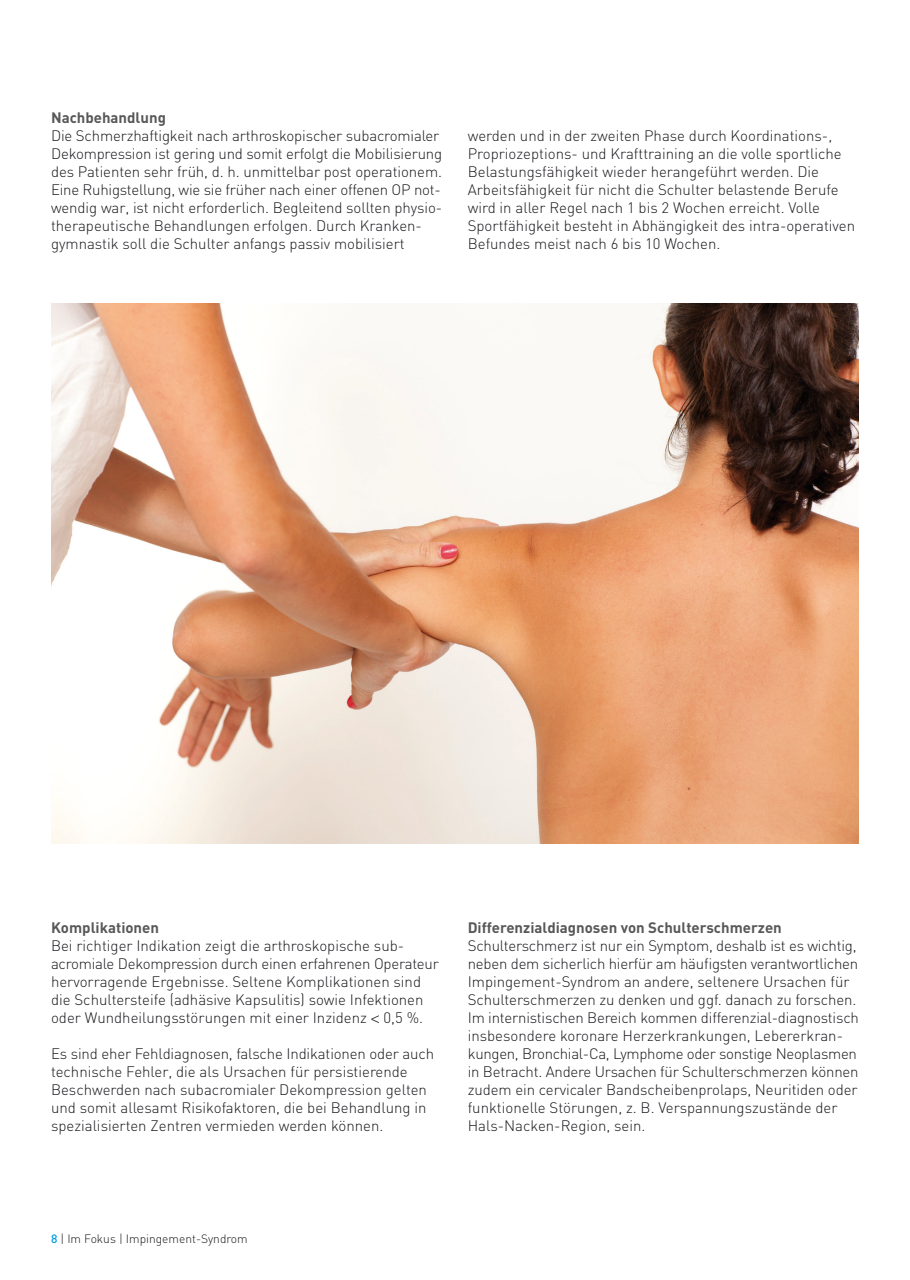
<style>
.page{position:relative;width:910px;height:1280px;background:#fff}
.page>*{position:absolute;margin:0;border:0;box-sizing:border-box;transform-origin:0 0}
.t1{font:300 15px/18px "DIN";letter-spacing:-.005em;color:#1a171c}
.t2{font:700 15px "DIN";color:#58585a}
.t3{font:300 12px "DIN";color:#1a171c}
.s1{font-family:"Helvetica Neue"}
.s2{font-weight:500;color:#009ee0}
</style>
<div class="page">
<img style="left:51px;top:303px;width:808px;height:540px">
<p class="t2" style="left:51px;top:108px;width:116px">Nachbehandlung</p>
<p class="t1" style="left:51px;top:126px;width:393px">Die Schmerzhaftigkeit nach arthroskopischer subacromialer Dekompression ist gering und somit erfolgt die Mobilisierung des Patienten sehr früh, d. h. unmittelbar post operationem.<br>Eine Ruhigstellung, wie sie früher nach einer offenen OP not&shy;wendig war, ist nicht erforderlich. Begleitend sollten physio&shy;therapeutische Behandlungen erfolgen. Durch Kranken&shy;gymnastik soll die Schulter anfangs passiv mobilisiert</p>
<p class="t1" style="left:468px;top:126px;width:389px">werden und in der zweiten Phase durch Koordinations-, Propriozeptions- und Krafttraining an die volle sportliche Belastungsfähigkeit wieder herangeführt werden. Die Arbeitsfähigkeit für nicht die Schulter belastende Berufe wird in aller Regel nach 1 bis 2 Wochen erreicht. Volle Sportfähigkeit besteht in Abhängigkeit des intra-operativen Befundes meist nach 6 bis 10 Wochen.</p>
<p class="t2" style="left:51px;top:918px;width:110px">Komplikationen</p>
<p class="t1" style="left:51px;top:936px;width:389px">Bei richtiger Indikation zeigt die arthroskopische sub&shy;acromiale Dekompression durch einen erfahrenen Operateur hervorragende Ergebnisse. Seltene Komplikationen sind die Schultersteife (adhäsive Kapsulitis) sowie Infektionen oder Wundheilungsstörungen mit einer Inzidenz <span class="s1">&lt;</span> 0,5 %.</p>
<p class="t1" style="left:51px;top:1044px;width:385px">Es sind eher Fehldiagnosen, falsche Indikationen oder auch technische Fehler, die als Ursachen für persistierende Beschwerden nach subacromialer Dekompression gelten und somit allesamt Risikofaktoren, die bei Behandlung in spezialisierten Zentren vermieden werden können.</p>
<p class="t2" style="left:468px;top:918px;width:316px">Differenzialdiagnosen von Schulterschmerzen</p>
<p class="t1" style="left:468px;top:936px;width:393px">Schulterschmerz ist nur ein Symptom, deshalb ist es wichtig, neben dem sicherlich hierfür am häufigsten verantwortlichen Impingement-Syndrom an andere, seltenere Ursachen für Schulterschmerzen zu denken und ggf. danach zu forschen.<br>Im internistischen Bereich kommen differenzial-diagnostisch insbesondere koronare Herzerkrankungen, Lebererkran&shy;kungen, Bronchial-Ca, Lymphome oder sonstige Neoplasmen in Betracht. Andere Ursachen für Schulterschmerzen können zudem ein cervicaler Bandscheibenprolaps, Neuritiden oder funktionelle Störungen, z. B. Verspannungszustände der Hals-Nacken-Region, sein.</p>
<p class="t3" style="left:51px;top:1231px;width:198px"><span class="s2">8</span> | Im Fokus | Impingement-Syndrom</p>
</div>
